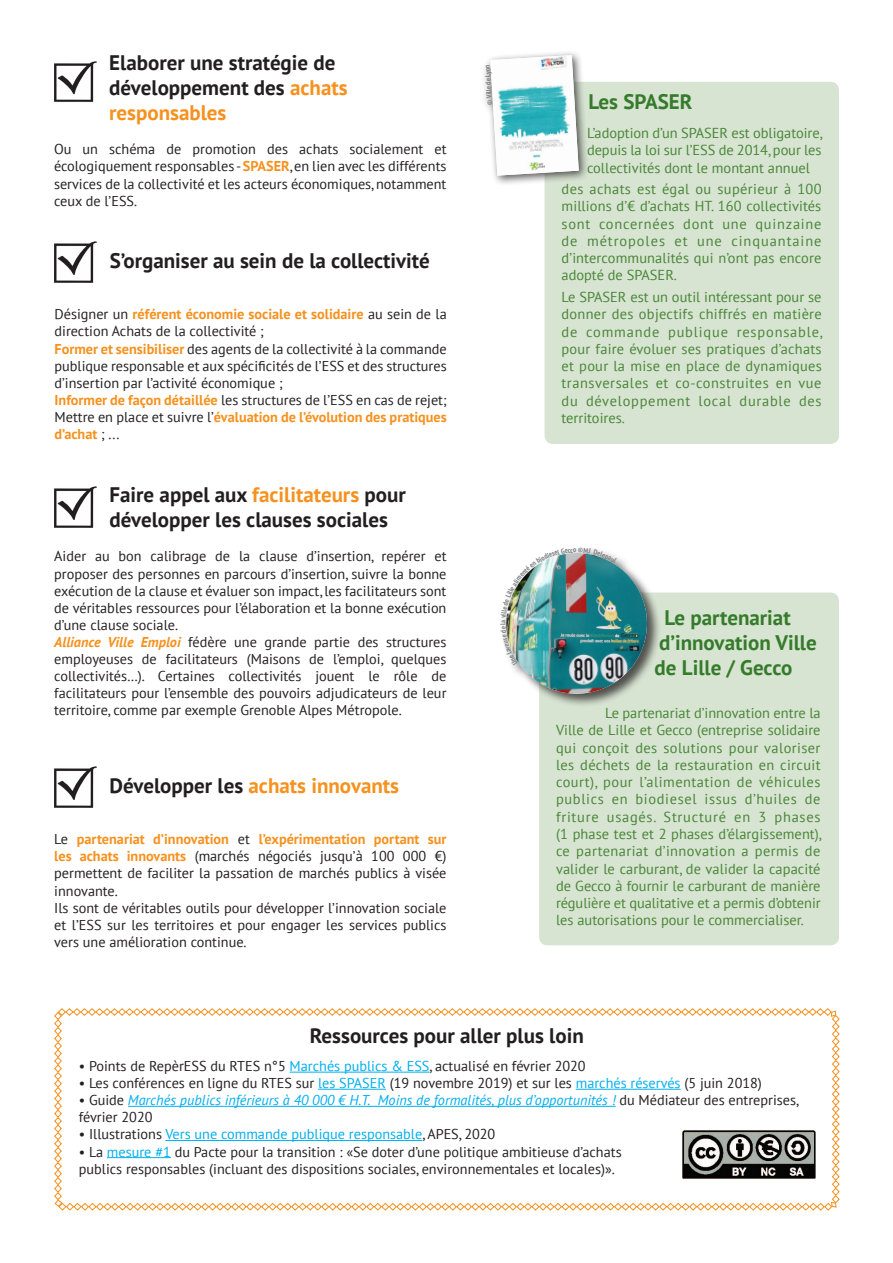
<style>
.page{position:relative;width:893px;height:1263px;background:#fff}
.page>*{position:absolute;margin:0;border:0;box-sizing:border-box;transform-origin:0 0}
.t1{font:700 21px/25.2px "PT Sans";color:#231f20}
.t2{font:700 21px/25.2px "PT Sans";color:#357b2b}
.t3{font:700 21px "PT Sans";color:#f6911e}
.Texte_courant{font:14.4px/17.2px "PT Sans";color:#498537;text-align:justify}
.t4{font:14.25px/17.1px "PT Sans";color:#231f20;text-align:justify}
.t5{font:italic 14.25px/17.1px "PT Sans";color:#00aeef}
.t6{font:700 14.25px/17.1px "PT Sans";color:#f6911e}
.t7{font:14.25px "PT Sans";color:#00aeef}
.Légendes_photos{font:700 condensed 7.2px "PT Sans";color:#7e8083}
.s1{color:#f6911e}
.s2{font-weight:700;color:#f6911e}
.s3{font-weight:400;color:#231f20}
.s4{font-weight:700;font-style:italic;color:#f6911e}
.s5{color:#231f20}
.s6{color:#00aeef}
.s7{font-style:normal;color:#231f20}
</style>
<div class="page">
<svg style="left:54px;top:1008px;width:786px;height:203px"></svg>
<img style="left:683px;top:1131px;width:132px;height:47px">
<div style="left:545px;top:82px;width:294px;height:362px;background:#d7e4d2;border-radius:9px"></div>
<img style="left:54px;top:61px;width:43px;height:41px">
<div style="left:539px;top:592px;width:300px;height:353px;background:#d7e4d2;border-radius:9px"></div>
<div style="left:499px;top:546px;width:162px;height:161px;background:#231f20;opacity:.75"></div>
<div style="left:481px;top:50px;width:109px;height:136px;background:#231f20;opacity:.75"></div>
<img style="left:490px;top:55px;width:89px;height:121px">
<img style="left:54px;top:241px;width:43px;height:42px">
<img style="left:54px;top:486px;width:43px;height:42px">
<img style="left:54px;top:766px;width:43px;height:42px">
<img style="left:501px;top:547px;width:147px;height:148px">
<p class="t1" style="left:109px;top:49px;width:240px">Elaborer une stratégie de développement des <span class="s1">achats responsables</span></p>
<p class="t4" style="left:54px;top:140px;width:394px">Ou un schéma de promotion des achats socialement et écologiquement responsables - <span class="s2">SPASER</span>, en lien avec les différents services de la collectivité et les acteurs économiques, notamment ceux de l’ESS.</p>
<p class="t1" style="left:110px;top:248px;width:321px">S’organiser au sein de la collectivité</p>
<p class="t4" style="left:55px;top:305px;width:394px">Désigner un <span class="s2">référent économie sociale et solidaire</span> au sein de la direction Achats de la collectivité ;</p>
<p class="t4" style="left:55px;top:340px;width:394px"><span class="s2">Former et sensibiliser</span> des agents de la collectivité à la commande publique responsable et aux spécificités de l’ESS et des structures d’insertion par l’activité économique ;</p>
<p class="t4" style="left:55px;top:391px;width:394px"><span class="s2">Informer de façon détaillée</span> les structures de l’ESS en cas de rejet;</p>
<p class="t6" style="left:55px;top:408px;width:394px"><span class="s3">Mettre en place et suivre l’</span>évaluation de l’évolution des pratiques d’achat <span class="s3">; ...</span></p>
<p class="t1" style="left:110px;top:482px;width:298px">Faire appel aux <span class="s1">facilitateurs</span> pour développer les clauses sociales</p>
<p class="t4" style="left:54px;top:547px;width:394px">Aider au bon calibrage de la clause d’insertion, repérer et proposer des personnes en parcours d’insertion, suivre la bonne exécution de la clause et évaluer son impact, les facilitateurs sont de véritables ressources pour l’élaboration et la bonne exécution d’une clause sociale.</p>
<p class="t4" style="left:54px;top:633px;width:394px"><span class="s4">Alliance Ville Emploi</span> fédère une grande partie des structures employeuses de facilitateurs (Maisons de l’emploi, quelques collectivités…). Certaines collectivités jouent le rôle de facilitateurs pour l’ensemble des pouvoirs adjudicateurs de leur territoire, comme par exemple Grenoble Alpes Métropole.</p>
<p class="t3" style="left:110px;top:771px;width:291px"><span class="s5">Développer les</span> achats innovants</p>
<p class="t4" style="left:54px;top:830px;width:394px">Le <span class="s2">partenariat d’innovation</span> et <span class="s2">l’expérimentation portant sur les achats innovants</span> (marchés négociés jusqu’à 100 000 €) permettent de faciliter la passation de marchés publics à visée innovante.</p>
<p class="t4" style="left:54px;top:899px;width:394px">Ils sont de véritables outils pour développer l’innovation sociale et l’ESS sur les territoires et pour engager les services publics vers une amélioration continue.</p>
<p class="Légendes_photos" style="left:485px;top:105px;width:41px;rotate:-94deg">© Ville de Lyon</p>
<p class="Légendes_photos" style="left:498px;top:625px;width:3px;rotate:-90deg">l</p>
<p class="t2" style="left:589px;top:89px;width:105px">Les SPASER</p>
<p class="Texte_courant" style="left:587px;top:124px;width:237px">L’adoption d’un SPASER est obligatoire, depuis la loi sur l’ESS de 2014, pour les collectivités dont le montant annuel</p>
<p class="Texte_courant" style="left:562px;top:180px;width:262px">des achats est égal ou supérieur à 100 millions d’€ d’achats HT. 160 collectivités sont concernées dont une quinzaine de métropoles et une cinquantaine d’intercommunalités qui n’ont pas encore adopté de SPASER.</p>
<p class="Texte_courant" style="left:562px;top:288px;width:263px">Le SPASER est un outil intéressant pour se donner des objectifs chiffrés en matière de commande publique responsable, pour faire évoluer ses pratiques d’achats et pour la mise en place de dynamiques transversales et co-construites en vue du développement local durable des territoires.</p>
<p class="t2" style="left:655px;top:604px;width:164px;text-indent:10px">Le partenariat d’innovation Ville de Lille / Gecco</p>
<p class="Texte_courant" style="left:556px;top:704px;width:267px;text-indent:49px">Le partenariat d’innovation entre la Ville de Lille et Gecco (entreprise solidaire qui conçoit des solutions pour valoriser les déchets de la restauration en circuit court), pour l’alimentation de véhicules publics en biodiesel issus d’huiles de friture usagés. Structuré en 3 phases (1 phase test et 2 phases d’élargissement), ce partenariat d’innovation a permis de valider le carburant, de valider la capacité de Gecco à fournir le carburant de manière régulière et qualitative et a permis d’obtenir les autorisations pour le commercialiser.</p>
<p class="t1" style="left:310px;top:1023px;width:275px">Ressources pour aller plus loin</p>
<p class="t4" style="left:79px;top:1057px;width:508px">• Points de RepèrESS du RTES n°5 <span class="s6">Marchés publics &amp; ESS</span>, actualisé en février 2020</p>
<p class="t4" style="left:79px;top:1074px;width:685px">• Les conférences en ligne du RTES sur <span class="s6">les SPASER</span> (19 novembre 2019) et sur les <span class="s6">marchés réservés</span> (5 juin 2018)</p>
<p class="t5" style="left:79px;top:1091px;width:722px"><span class="s7">• Guide</span> Marchés publics inférieurs à 40 000 € H.T. Moins de formalités, plus d’opportunités ! <span class="s7">du Médiateur des entreprises, février 2020</span></p>
<p class="t7" style="left:79px;top:1125px;width:418px"><span class="s5">• Illustrations</span> Vers une commande publique responsable<span class="s5">, APES, 2020</span></p>
<p class="t4" style="left:79px;top:1143px;width:544px">• La <span class="s6">mesure #1</span> du Pacte pour la transition : «Se doter d’une politique ambitieuse d’achats publics responsables (incluant des dispositions sociales, environnementales et locales)».</p>
</div>
